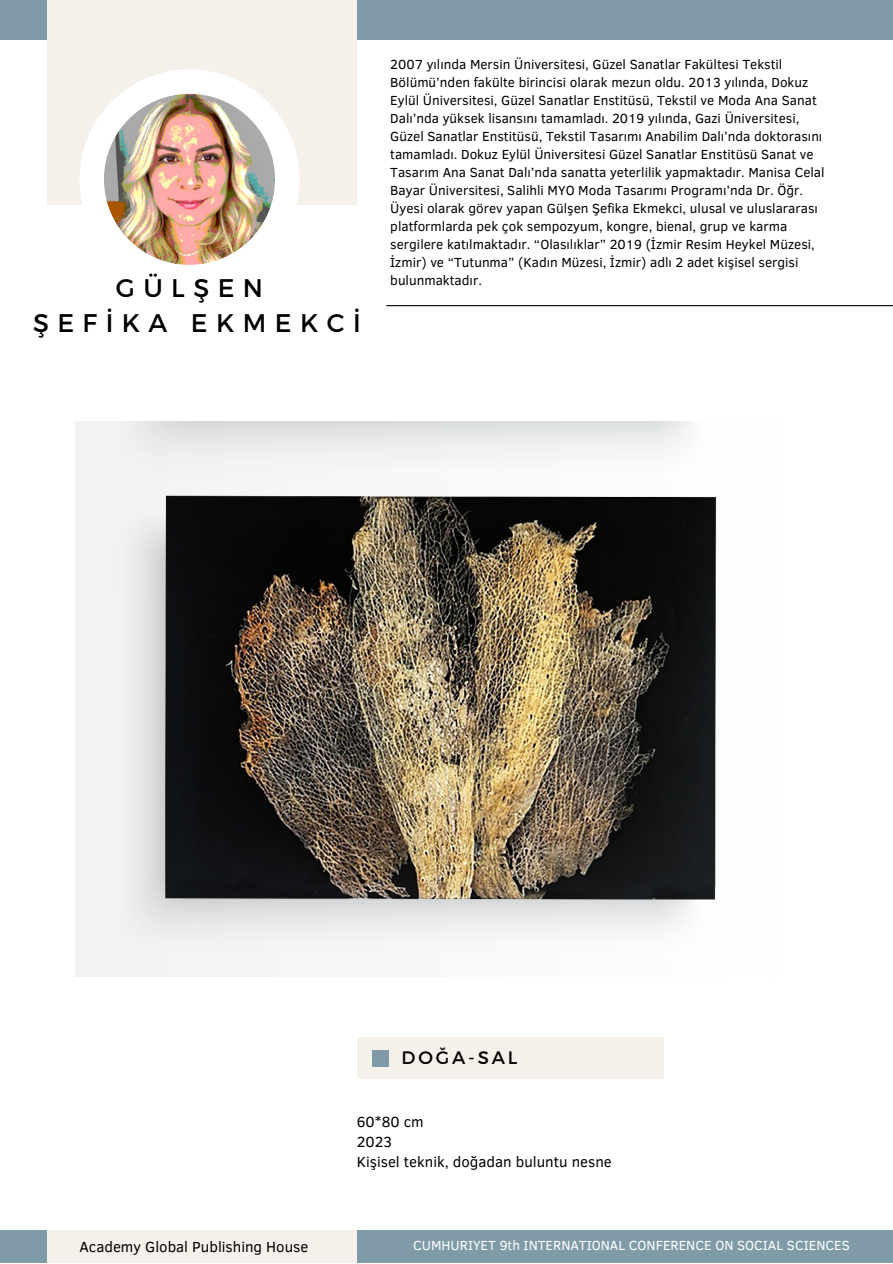
<style>
.page{position:relative;width:893px;height:1264px;background:#fff}
.page>*{position:absolute;margin:0;border:0;box-sizing:border-box;transform-origin:0 0}
.t1{font:25.5px "Montserrat";letter-spacing:.33em;color:#000}
.t2{font:18px "Montserrat";letter-spacing:.16em;color:#000}
.t3{font:15px "Clear Sans";color:#000}
.t4{font:13.5px/18px "Clear Sans";color:#000}
.t5{font:13.5px "Clear Sans";color:#fff}
</style>
<div class="page">
<div style="left:0;top:1230px;width:892px;height:32px;background:#809ba8"></div>
<div style="left:0;top:0;width:892px;height:40px;background:#809ba8"></div>
<div style="left:47px;top:1230px;width:310px;height:32px;background:#f5f0ea"></div>
<div style="left:47px;top:0;width:310px;height:205px;background:#f5f0ea"></div>
<div style="left:79px;top:69px;width:220px;height:220px;background:#fff;border-radius:50%"></div>
<img style="left:104px;top:94px;width:171px;height:171px;border-radius:50%">
<hr style="left:386px;top:305px;width:506px;height:1px;background:#000">
<div style="left:357px;top:1037px;width:306px;height:41px;background:#f5f0ea"></div>
<div style="left:372px;top:1050px;width:16px;height:16px;background:#809ba8"></div>
<img style="left:75px;top:422px;width:642px;height:555px">
<p class="t1" style="left:116px;top:271px;width:149px">GÜLŞEN</p>
<p class="t1" style="left:33px;top:306px;width:329px">ŞEFİKA EKMEKCİ</p>
<p class="t4" style="left:390px;top:55px;width:436px">2007 yılında Mersin Ü niversitesi, Güzel Sanatlar Fakü ltesi Tekstil Bölümü’nden fakü lte birincisi olarak mezun oldu. 2013 yılında, Dokuz Eylü l Ü niversitesi, Güzel Sanatlar Enstitüsü , Tekstil ve Moda Ana Sanat Dalı’nda yüksek lisansını tamamladı. 2019 yılında, Gazi Ü niversitesi, Güzel Sanatlar Enstitüsü, Tekstil Tasarımı Anabilim Dalı’nda doktorasını tamamladı. Dokuz Eylü l Ü niversitesi Güzel Sanatlar Enstitüsü Sanat ve Tasarım Ana Sanat Dalı’nda sanatta yeterlilik yapmaktadır. Manisa Celal Bayar Ü niversitesi, Salihli MYO Moda Tasarımı Programı’nda Dr. Öğr.<br>Üyesi olarak görev yapan Gü lşen Şefika Ekmekci, ulusal ve uluslararası platformlarda pek çok sempozyum, kongre, bienal, grup ve karma sergilere katılmaktadır. “Olasılıklar” 2019 (İzmir Resim Heykel Müzesi, İzmir) ve “Tutunma” (Kadın Müzesi, İzmir) adlı 2 adet kişisel sergisi bulunmaktadır.</p>
<p class="t2" style="left:401px;top:1046px;width:117px">DOĞA-SAL</p>
<p class="t3" style="left:357px;top:1110px;width:68px">60*80 cm</p>
<p class="t3" style="left:357px;top:1130px;width:37px">2023</p>
<p class="t3" style="left:357px;top:1151px;width:256px">Kişisel teknik, doğadan buluntu nesne</p>
<p class="t3" style="left:79px;top:1235px;width:230px">Academy Global Publishing House</p>
<p class="t5" style="left:413px;top:1235px;width:438px">CUMHURIYET 9th INTERNATIONAL CONFERENCE ON SOCIAL SCIENCES</p>
</div>
